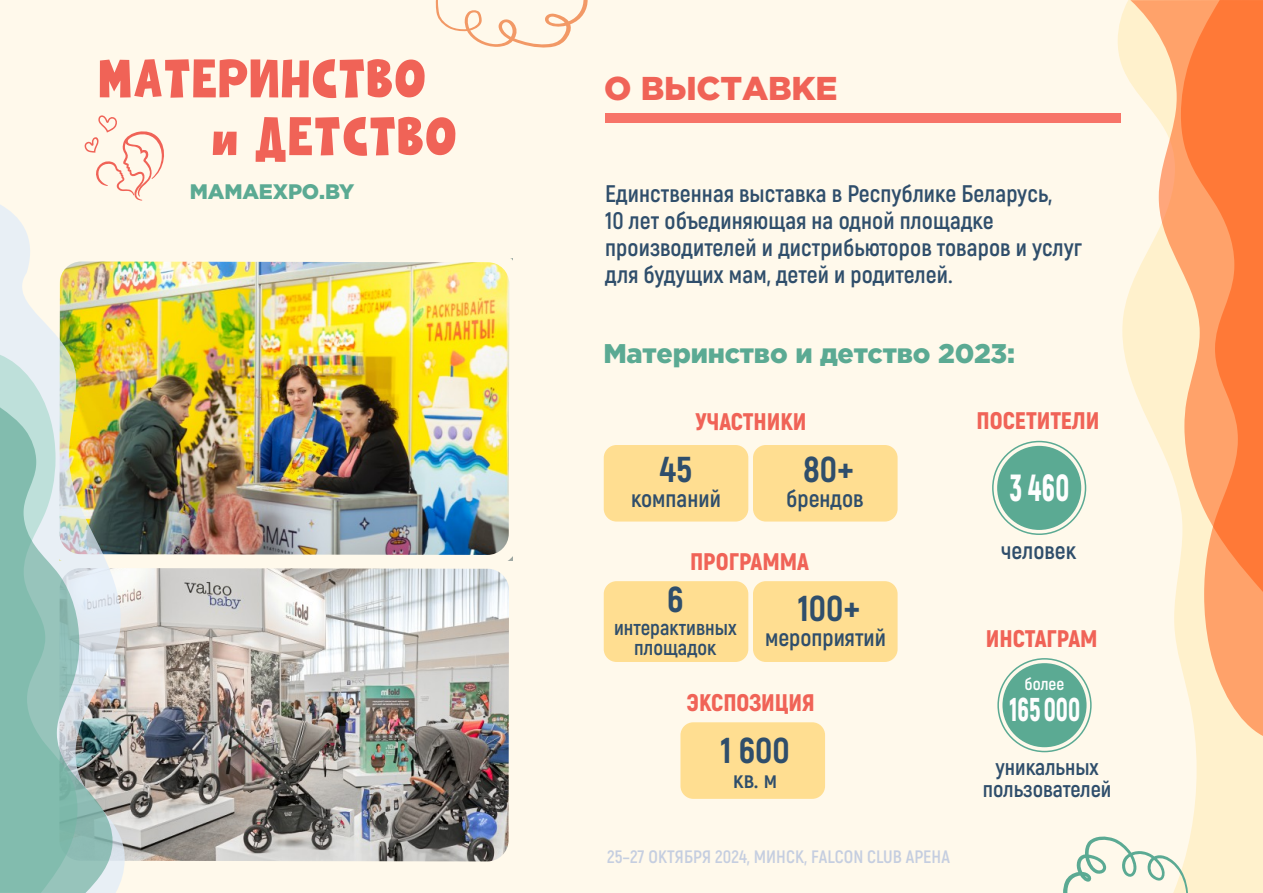
<style>
.page{position:relative;width:1263px;height:893px;background:#fff9eb}
.page>*{position:absolute;margin:0;border:0;box-sizing:border-box;transform-origin:0 0}
.t1{font:54px/57.8px "Retronome";letter-spacing:.005em;color:#f06357}
.t2{font:900 37.8px "Akrobat";color:#fefefe;scale:.76 1}
.t3{font:800 36px "Akrobat";color:#2f4e6b}
.t4{font:900 33px "Gotham Pro";letter-spacing:-.005em;color:#f06357}
.t5{font:900 33px "Akrobat";letter-spacing:.005em;color:#fefefe;scale:.76 1}
.t6{font:900 27px "Gotham Pro";letter-spacing:-.01em;color:#5baa93}
.t7{font:700 24px/27px "Akrobat";letter-spacing:.005em;color:#2f4e6b}
.t8{font:900 24px "Akrobat";color:#f06357}
.t9{font:700 22.5px/21.6px "Akrobat";color:#2f4e6b;text-align:center}
.t10{font:700 21px/20.1px "Akrobat";color:#2f4e6b;text-align:center}
.t11{font:900 21px "Gotham Pro";letter-spacing:-.01em;color:#5baa93}
.t12{font:700 18px "Akrobat";letter-spacing:.005em;color:#c5cee0}
.t13{font:700 17.4px "Akrobat";color:#fefefe}
</style>
<div class="page">
<svg style="left:435px;top:0;width:153px;height:48px"></svg>
<img style="left:125px;top:568px;width:384px;height:294px">
<img style="left:125px;top:258px;width:388px;height:303px">
<svg style="left:1118px;top:0;width:145px;height:893px"></svg>
<svg style="left:1130px;top:0;width:51px;height:592px"></svg>
<svg style="left:1181px;top:0;width:82px;height:736px"></svg>
<div style="left:753px;top:445px;width:144px;height:77px;background:#ffde91;border-radius:13px"></div>
<div style="left:753px;top:581px;width:144px;height:81px;background:#ffde91;border-radius:13px"></div>
<div style="left:604px;top:445px;width:144px;height:77px;background:#ffde91;border-radius:13px"></div>
<div style="left:604px;top:581px;width:144px;height:81px;background:#ffde91;border-radius:13px"></div>
<div style="left:680px;top:722px;width:145px;height:77px;background:#ffde91;border-radius:13px"></div>
<div style="left:1002px;top:663px;width:84px;height:84px;background:#5baa93;border-radius:50%"></div>
<div style="left:997px;top:446px;width:84px;height:84px;background:#5baa93;border-radius:50%"></div>
<svg style="left:1063px;top:835px;width:125px;height:58px"></svg>
<div style="left:605px;top:113px;width:515px;height:10px;background:#f77468"></div>
<img style="left:0;top:205px;width:125px;height:688px">
<svg style="left:0;top:355px;width:77px;height:52px"></svg>
<img style="left:0;top:407px;width:113px;height:486px">
<svg style="left:84px;top:115px;width:80px;height:86px"></svg>
<h1 class="t1" style="left:211px;top:58px;width:247px;text-indent:-114px">МАТЕРИНСТВО и ДЕТСТВО</h1>
<p class="t11" style="left:190px;top:184px;width:166px">MAMAEXPO.BY</p>
<h3 class="t4" style="left:604px;top:76px;width:235px">О ВЫСТАВКЕ</h3>
<p class="t7" style="left:605px;top:181px;width:479px">Единственная выставка в Республике Беларусь,<br>10 лет объединяющая на одной площадке производителей и дистрибьюторов товаров и услуг для будущих мам, детей и родителей.</p>
<p class="t6" style="left:603px;top:343px;width:413px">Материнство и детство 2023:</p>
<p class="t8" style="left:695px;top:408px;width:113px">УЧАСТНИКИ</p>
<h3 class="t3" style="left:660px;top:448px;width:34px">45</h3>
<p class="t7" style="left:631px;top:485px;width:91px">компаний</p>
<h3 class="t3" style="left:803px;top:449px;width:52px">80+</h3>
<p class="t7" style="left:786px;top:486px;width:79px">брендов</p>
<p class="t8" style="left:690px;top:547px;width:121px">ПРОГРАММА</p>
<p class="t8" style="left:977px;top:407px;width:124px">ПОСЕТИТЕЛИ</p>
<h2 class="t2" style="left:1010px;top:465px;width:80px">3 460</h2>
<p class="t7" style="left:1001px;top:537px;width:77px">человек</p>
<h3 class="t3" style="left:667px;top:579px;width:18px">6</h3>
<p class="t10" style="left:614px;top:618px;width:124px">интерактивных площадок</p>
<h3 class="t3" style="left:798px;top:587px;width:64px">100+</h3>
<p class="t7" style="left:765px;top:624px;width:122px">мероприятий</p>
<p class="t8" style="left:986px;top:625px;width:113px">ИНСТАГРАМ</p>
<p class="t13" style="left:1024px;top:674px;width:41px">более</p>
<p class="t8" style="left:687px;top:689px;width:129px">ЭКСПОЗИЦИЯ</p>
<h3 class="t3" style="left:720px;top:729px;width:71px">1 600</h3>
<p class="t7" style="left:733px;top:766px;width:46px">кв. м</p>
<p class="t12" style="left:607px;top:847px;width:344px">25–27 ОКТЯБРЯ 2024, МИНСК, FALCON CLUB АРЕНА</p>
<h3 class="t5" style="left:1009px;top:689px;width:94px">165 000</h3>
<p class="t9" style="left:983px;top:757px;width:130px">уникальных пользователей</p>
</div>
